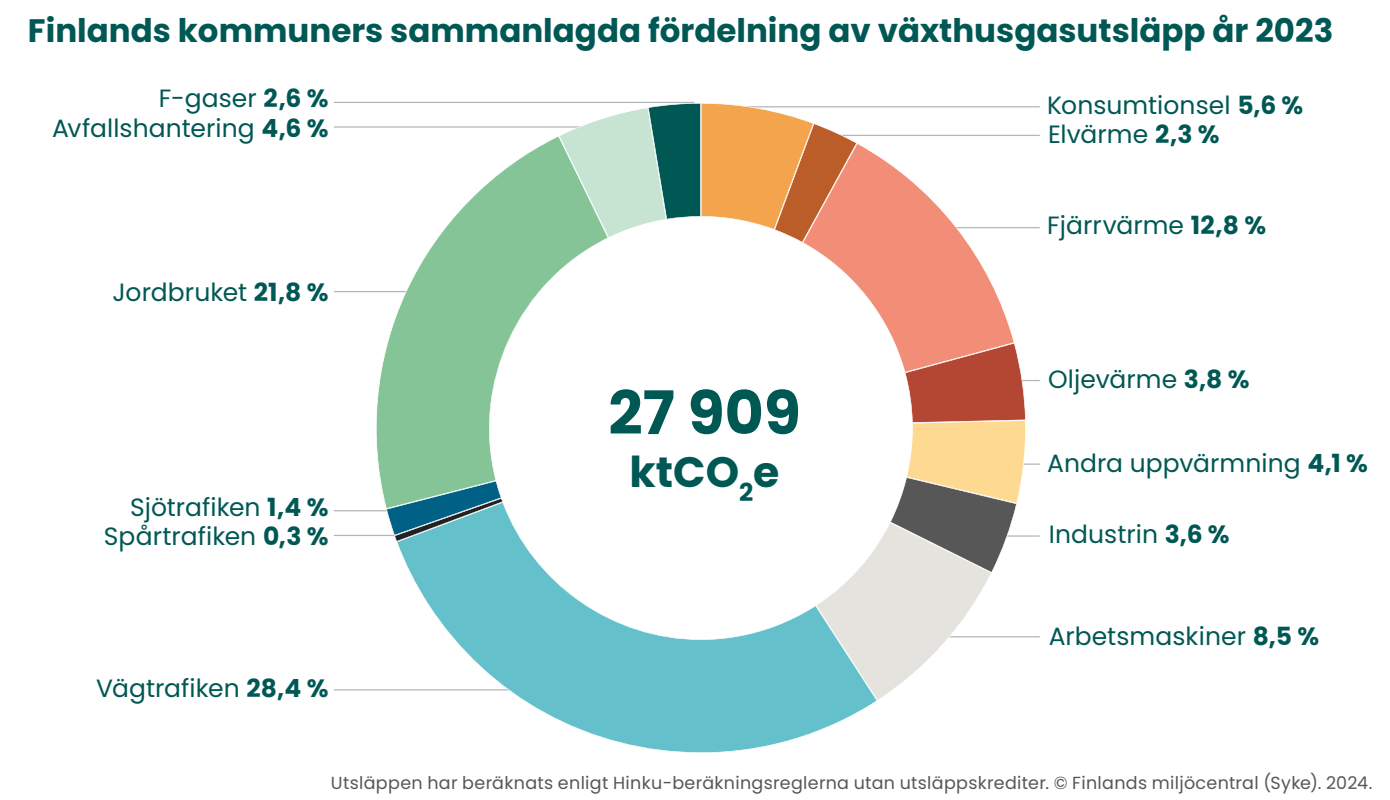
<style>
.page{position:relative;width:1390px;height:800px;background:#fff}
.page>*{position:absolute;margin:0;border:0;box-sizing:border-box;transform-origin:0 0}
.t1{font:700 60px "Poppins";color:#005854}
.t2{font:700 42.5px "Poppins";color:#005854}
.t3{font:700 32.5px "Poppins";color:#005854}
.t4{font:25px/29.5px "Poppins";letter-spacing:.005em;color:#005854}
.t5{font:17.5px "Poppins";letter-spacing:.02em;color:#575757}
.s1{font-weight:700}
</style>
<div class="page">
<hr style="left:713px;top:106px;width:327px;height:1px;background:#b4b5b5">
<hr style="left:713px;top:135px;width:327px;height:1px;background:#b4b5b5">
<hr style="left:918px;top:227px;width:122px;height:1px;background:#b4b5b5">
<hr style="left:951px;top:380px;width:89px;height:1px;background:#b4b5b5">
<hr style="left:918px;top:464px;width:122px;height:1px;background:#b4b5b5">
<hr style="left:918px;top:535px;width:122px;height:2px;background:#b4b5b5">
<hr style="left:855px;top:636px;width:185px;height:1px;background:#b4b5b5">
<hr style="left:334px;top:102px;width:360px;height:1px;background:#b4b5b5">
<hr style="left:334px;top:126px;width:340px;height:2px;background:#b4b5b5">
<hr style="left:334px;top:291px;width:112px;height:1px;background:#b4b5b5">
<hr style="left:334px;top:510px;width:112px;height:1px;background:#b4b5b5">
<hr style="left:334px;top:535px;width:112px;height:1px;background:#b4b5b5">
<hr style="left:334px;top:689px;width:212px;height:2px;background:#b4b5b5">
<svg style="left:804px;top:143px;width:210px;height:200px;fill:#f28e77"></svg>
<svg style="left:877px;top:343px;width:149px;height:357px"></svg>
<svg style="left:396px;top:509px;width:481px;height:244px"></svg>
<svg style="left:386px;top:509px;width:117px;height:33px;background:#529cac"></svg>
<svg style="left:348px;top:136px;width:250px;height:373px"></svg>
<svg style="left:559px;top:103px;width:298px;height:140px"></svg>
<h3 class="t3" style="left:28px;top:12px;width:1307px">Finlands kommuners sammanlagda fördelning av växthusgasutsläpp år 2023</h3>
<p class="t4" style="left:159px;top:84px;width:171px">F-gaser <span class="s1">2,6 %</span></p>
<p class="t4" style="left:52px;top:114px;width:278px">Avfallshantering <span class="s1">4,6 %</span></p>
<p class="t4" style="left:112px;top:277px;width:218px">Jordbruket <span class="s1">21,8 %</span></p>
<p class="t4" style="left:130px;top:493px;width:200px">Sjötrafiken <span class="s1">1,4 %</span></p>
<p class="t4" style="left:104px;top:522px;width:226px">Spårtrafiken <span class="s1">0,3 %</span></p>
<p class="t4" style="left:96px;top:674px;width:234px">Vägtrafiken <span class="s1">28,4 %</span></p>
<h1 class="t1" style="left:608px;top:378px;width:194px">27 909</h1>
<h2 class="t2" style="left:630px;top:447px;width:152px">ktCO<sub>2</sub>e</h2>
<p class="t4" style="left:1047px;top:90px;width:258px">Konsumtionsel <span class="s1">5,6 %<br></span>Elvärme <span class="s1">2,3 %</span></p>
<p class="t4" style="left:1047px;top:210px;width:220px">Fjärrvärme <span class="s1">12,8 %</span></p>
<p class="t4" style="left:1048px;top:365px;width:203px">Oljevärme <span class="s1">3,8 %</span></p>
<p class="t4" style="left:1047px;top:449px;width:322px">Andra uppvärmning <span class="s1">4,1 %</span></p>
<p class="t4" style="left:1049px;top:519px;width:182px">Industrin <span class="s1">3,6 %</span></p>
<p class="t4" style="left:1049px;top:622px;width:272px">Arbetsmaskiner <span class="s1">8,5 %</span></p>
<p class="t5" style="left:331px;top:773px;width:1043px">Utsläppen har beräknats enligt Hinku-beräkningsreglerna utan utsläppskrediter. © Finlands miljöcentral (Syke). 2024.</p>
</div>
